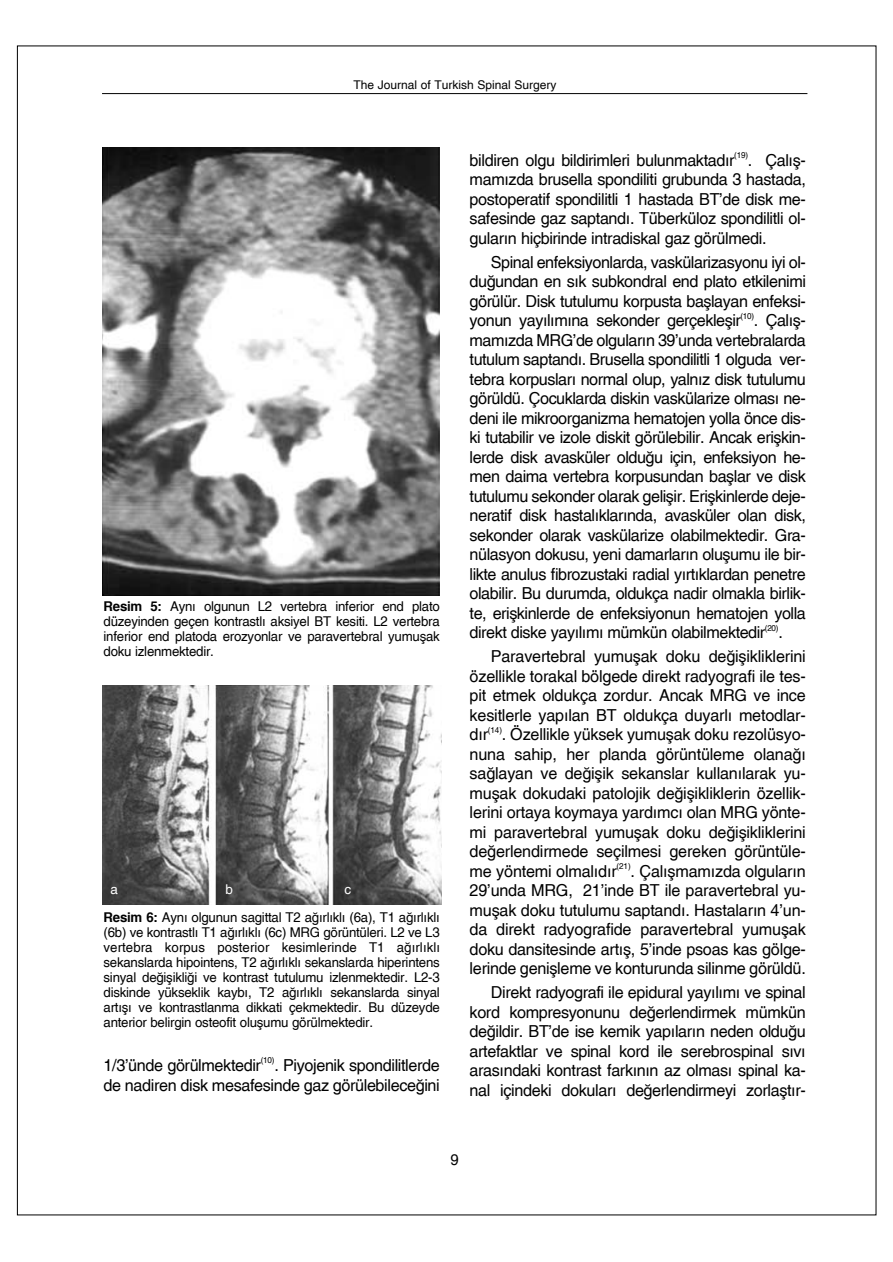
<style>
.page{position:relative;width:893px;height:1262px;background:#fff}
.page>*{position:absolute;margin:0;border:0;box-sizing:border-box;transform-origin:0 0}
.t1{font:16.5px/19.5px "Helvetica Plain";letter-spacing:-.02em;color:#000;text-align:justify}
.t2{font:15px "Helvetica Plain";color:#000}
.t3{font:13.5px/15px "Helvetica Plain";letter-spacing:-.015em;color:#000;text-align:justify}
.t4{font:13.5px "Helvetica Plain";color:#fff}
.t5{font:12px "Helvetica Plain";color:#000}
.t6{font:8.25px "Helvetica Plain";letter-spacing:-.02em;color:#000}
.s1{font-family:"Helvetica";font-weight:700}
.s2{font-style:inherit}
</style>
<div class="page">
<hr style="left:102px;top:93px;width:705px;height:1px;background:#000">
<img style="left:102px;top:148px;width:337px;height:447px">
<img style="left:102px;top:685px;width:339px;height:220px">
<p class="t5" style="left:353px;top:78px;width:205px">The Journal of Turkish Spinal Surgery</p>
<p class="t3" style="left:104px;top:599px;width:338px"><span class="s1">Resim 5:</span> Aynõ olgunun L2 vertebra inferior end plato d¸zeyinden geÁen kontrastlõ aksiyel BT kesiti. L2 vertebra inferior end platoda erozyonlar ve paravertebral yumu<span class="s2">fl</span>ak doku izlenmektedir.</p>
<p class="t4" style="left:111px;top:881px;width:9px">a</p>
<p class="t4" style="left:225px;top:881px;width:9px">b</p>
<p class="t4" style="left:344px;top:881px;width:8px">c</p>
<p class="t3" style="left:104px;top:909px;width:338px"><span class="s1">Resim 6:</span> Aynõ olgunun sagittal T2 a§õrlõklõ (6a), T1 a§õrlõklõ (6b) ve kontrastlõ T1 a§õrlõklõ (6c) MRG gˆr¸nt¸leri. L2 ve L3 vertebra korpus posterior kesimlerinde T1 a§õrlõklõ sekanslarda hipointens, T2 a§õrlõklõ sekanslarda hiperintens sinyal de§i<span class="s2">fl</span>ikli§i ve kontrast tutulumu izlenmektedir. L2-3 diskinde y¸kseklik kaybõ, T2 a§õrlõklõ sekanslarda sinyal artõ<span class="s2">fl</span>õ ve kontrastlanma dikkati Áekmektedir. Bu d¸zeyde anterior belirgin osteofit olu<span class="s2">fl</span>umu gˆr¸lmektedir.</p>
<p class="t1" style="left:104px;top:1055px;width:159px">1/3í¸nde gˆr¸lmektedir</p>
<p class="t6" style="left:261px;top:1055px;width:15px">(10)</p>
<p class="t1" style="left:104px;top:1055px;width:338px;text-align:right">. Piyojenik spondilitlerde<br>de nadiren disk mesafesinde gaz gˆr¸lebilece§ini</p>
<p class="t1" style="left:469px;top:150px;width:266px">bildiren olgu bildirimleri bulunmaktadõr</p>
<p class="t6" style="left:734px;top:151px;width:15px">(19)</p>
<p class="t1" style="left:469px;top:150px;width:338px;text-indent:278px">. «alõ<span class="s2">fl&shy;</span>mamõzda brusella spondiliti grubunda 3 hastada, postoperatif spondilitli 1 hastada BTíde disk me&shy;safesinde gaz saptandõ. T¸berk¸loz spondilitli ol&shy;gularõn hiÁbirinde intradiskal gaz gˆr¸lmedi.</p>
<p class="t1" style="left:469px;top:252px;width:338px;text-indent:21px">Spinal enfeksiyonlarda, vask¸larizasyonu iyi ol&shy;du§undan en sõk subkondral end plato etkilenimi gˆr¸l¸r. Disk tutulumu korpusta ba<span class="s2">fl</span>layan enfeksi&shy;yonun yayõlõmõna sekonder gerÁekle<span class="s2">fl</span>ir</p>
<p class="t6" style="left:740px;top:311px;width:15px">(10)</p>
<p class="t1" style="left:469px;top:311px;width:338px;text-indent:284px">. «alõ<span class="s2">fl&shy;</span>mamõzda MRGíde olgularõn 39íunda vertebralarda tutulum saptandõ. Brusella spondilitli 1 olguda ver&shy;tebra korpuslarõ normal olup, yalnõz disk tutulumu gˆr¸ld¸. «ocuklarda diskin vask¸larize olmasõ ne&shy;deni ile mikroorganizma hematojen yolla ˆnce dis&shy;ki tutabilir ve izole diskit gˆr¸lebilir. Ancak eri<span class="s2">fl</span>kin&shy;lerde disk avask¸ler oldu§u iÁin, enfeksiyon he&shy;men daima vertebra korpusundan ba<span class="s2">fl</span>lar ve disk tutulumu sekonder olarak geli<span class="s2">fl</span>ir. Eri<span class="s2">fl</span>kinlerde deje&shy;neratif disk hastalõklarõnda, avask¸ler olan disk, sekonder olarak vask¸larize olabilmektedir. Gra&shy;n¸lasyon dokusu, yeni damarlarõn olu<span class="s2">fl</span>umu ile bir&shy;likte anulus fibrozustaki radial yõrtõklardan penetre olabilir. Bu durumda, oldukÁa nadir olmakla birlik&shy;te, eri<span class="s2">fl</span>kinlerde de enfeksiyonun hematojen yolla direkt diske yayõlõmõ m¸mk¸n olabilmektedir</p>
<p class="t6" style="left:764px;top:623px;width:15px">(20)</p>
<p class="t1" style="left:491px;top:620px;width:316px;line-height:23.7px;text-indent:287px">.<br>Paravertebral yumu<span class="s2">fl</span>ak doku de§i<span class="s2">fl</span>ikliklerini</p>
<p class="t1" style="left:469px;top:666px;width:338px">ˆzellikle torakal bˆlgede direkt radyografi ile tes&shy;pit etmek oldukÁa zordur. Ancak MRG ve ince kesitlerle yapõlan BT oldukÁa duyarlõ metodlar&shy;dõr</p>
<p class="t1" style="left:469px;top:724px;width:338px;text-indent:32px">. ÷zellikle y¸ksek yumu<span class="s2">fl</span>ak doku rezol¸syo&shy;nuna sahip, her planda gˆr¸nt¸leme olana§õ sa§layan ve de§i<span class="s2">fl</span>ik sekanslar kullanõlarak yu&shy;mu<span class="s2">fl</span>ak dokudaki patolojik de§i<span class="s2">fl</span>ikliklerin ˆzellik&shy;lerini ortaya koymaya yardõmcõ olan MRG yˆnte&shy;mi paravertebral yumu<span class="s2">fl</span>ak doku de§i<span class="s2">fl</span>ikliklerini de§erlendirmede seÁilmesi gereken gˆr¸nt¸le&shy;me yˆntemi olmalõdõr</p>
<p class="t6" style="left:488px;top:725px;width:16px">(14)</p>
<p class="t6" style="left:616px;top:861px;width:16px">(21)</p>
<p class="t1" style="left:469px;top:861px;width:338px;text-indent:161px">. «alõ<span class="s2">fl</span>mamõzda olgularõn 29íunda MRG, 21íinde BT ile paravertebral yu&shy;mu<span class="s2">fl</span>ak doku tutulumu saptandõ. Hastalarõn 4íun&shy;da direkt radyografide paravertebral yumu<span class="s2">fl</span>ak doku dansitesinde artõ<span class="s2">fl</span>, 5íinde psoas kas gˆlge&shy;lerinde geni<span class="s2">fl</span>leme ve konturunda silinme gˆr¸ld¸.</p>
<p class="t1" style="left:469px;top:982px;width:338px;text-indent:21px">Direkt radyografi ile epidural yayõlõmõ ve spinal kord kompresyonunu de§erlendirmek m¸mk¸n de§ildir. BTíde ise kemik yapõlarõn neden oldu§u artefaktlar ve spinal kord ile serebrospinal sõvõ arasõndaki kontrast farkõnõn az olmasõ spinal ka&shy;nal iÁindeki dokularõ de§erlendirmeyi zorla<span class="s2">fl</span>tõr-</p>
<p class="t2" style="left:450px;top:1150px;width:10px">9</p>
</div>
